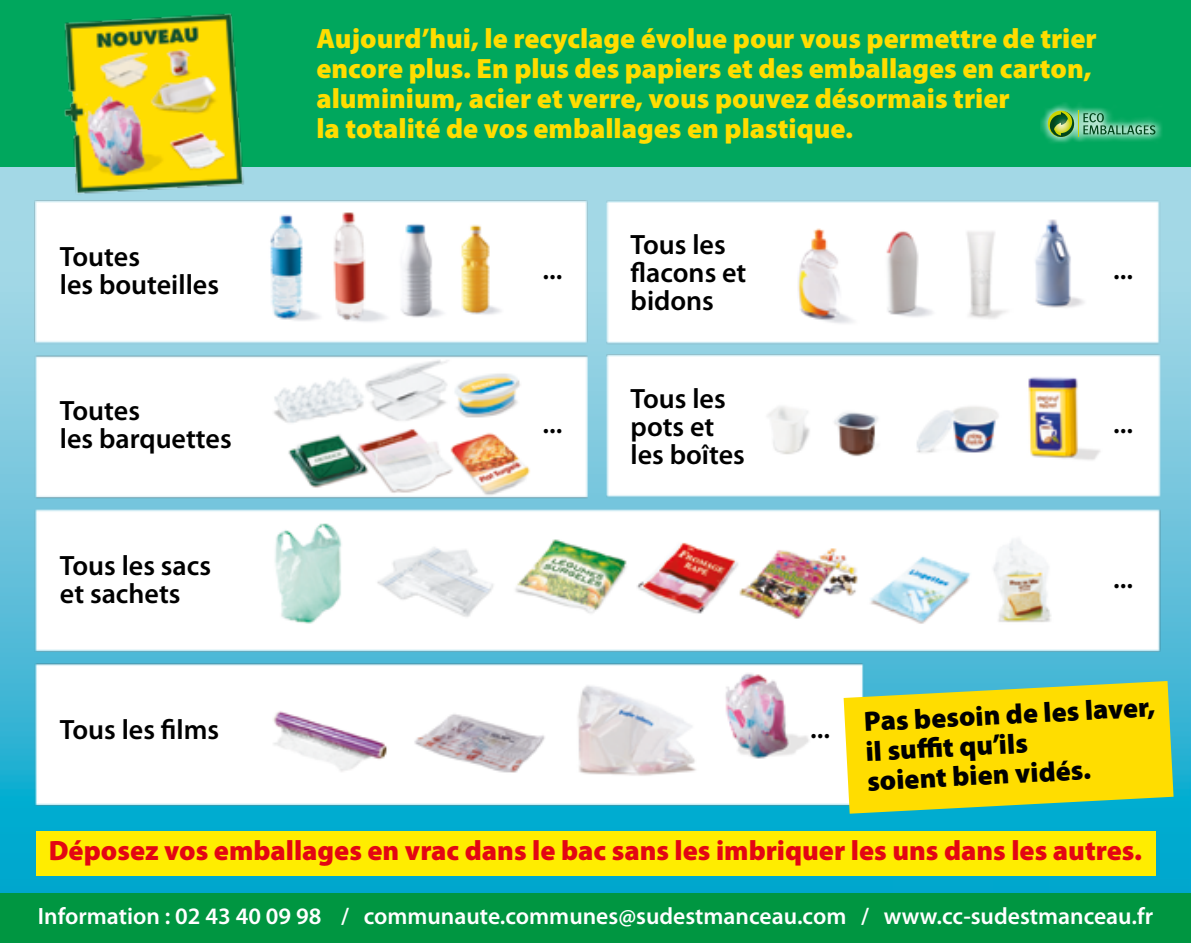
<style>
.page{position:relative;width:1191px;height:943px;background:#fff}
.page>*{position:absolute;margin:0;border:0;box-sizing:border-box;transform-origin:0 0}
.t1{font:900 28px/29.8px "Myriad Pro";color:#fd0}
.t2{font:600 28px/28px "Myriad Pro";color:#000}
.t3{font:900 28px "Myriad Pro";color:#e30613}
.t4{font:900 28px/29.8px "Myriad Pro";color:#000}
.t5{font:600 23.62px "Myriad Pro";color:#fff}
</style>
<div class="page">
<img style="left:0;top:166px;width:1191px;height:727px">
<div style="left:0;top:0;width:1191px;height:166px;background:#00a75d"></div>
<img style="left:61px;top:13px;width:187px;height:163px">
<img style="left:10px;top:176px;width:1170px;height:660px">
<div style="left:0;top:893px;width:1191px;height:50px;background:#009641"></div>
<svg style="left:843px;top:681px;width:330px;height:132px;background:#e5d920"></svg>
<div style="left:36px;top:830px;width:1120px;height:45px;background:#ffed00"></div>
<div style="left:1040px;top:103px;width:122px;height:42px;background:#fff;opacity:.75"></div>
<svg style="left:1047px;top:111px;width:27px;height:26px"></svg>
<svg style="left:1049px;top:111px;width:106px;height:26px;background:#57ad72"></svg>
<p class="t2" style="left:60px;top:242px;width:161px">Toutes<br>les bouteilles</p>
<p class="t2" style="left:60px;top:396px;width:173px">Toutes<br>les barquettes</p>
<p class="t2" style="left:60px;top:551px;width:153px">Tous les sacs et sachets</p>
<p class="t2" style="left:60px;top:715px;width:161px">Tous les films</p>
<p class="t1" style="left:316px;top:23px;width:782px">Aujourd’hui, le recyclage évolue pour vous permettre de trier encore plus. En plus des papiers et des emballages en carton, aluminium, acier et verre, vous pouvez désormais trier<br>la totalité de vos emballages en plastique.</p>
<p class="t2" style="left:542px;top:255px;width:21px">...</p>
<p class="t2" style="left:542px;top:409px;width:21px">...</p>
<p class="t2" style="left:630px;top:230px;width:117px">Tous les flacons et bidons</p>
<p class="t2" style="left:630px;top:383px;width:116px">Tous les pots et les boîtes</p>
<p class="t2" style="left:1113px;top:255px;width:21px">...</p>
<p class="t2" style="left:1113px;top:409px;width:21px">...</p>
<p class="t2" style="left:1113px;top:564px;width:21px">...</p>
<p class="t2" style="left:810px;top:713px;width:21px">...</p>
<p class="t4" style="left:863px;top:706px;width:293px;rotate:-3deg">Pas besoin de les laver, il suffi t qu’ils<br>soient bien vidés.</p>
<p class="t3" style="left:49px;top:832px;width:1094px">Déposez vos emballages en vrac dans le bac sans les imbriquer les uns dans les autres.</p>
<p class="t5" style="left:38px;top:900px;width:1116px">Information : 02 43 40 09 98 / communaute.communes@sudestmanceau.com / www.cc-sudestmanceau.fr</p>
</div>
